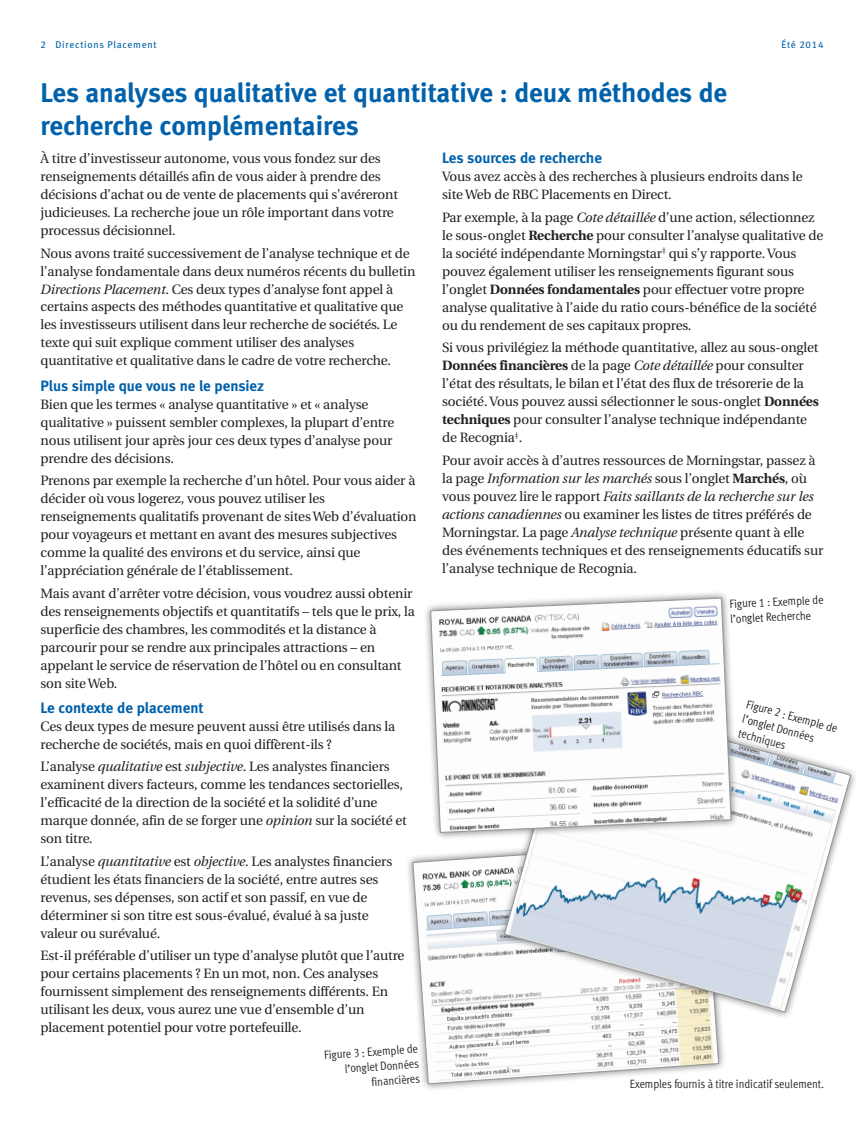
<style>
.page{position:relative;width:864px;height:1134px;background:#fff}
.page>*{position:absolute;margin:0;border:0;box-sizing:border-box;transform-origin:0 0}
.t1{font:27px/33px "Meta Bold LF";color:#0161aa}
.t2{font:15px "Meta Bold LF";color:#0161aa}
.t3{font:13.5px/18px "Utopia";letter-spacing:-.01em;color:#231f20}
.t4{font:12px/15px "Meta Cond Normal LF";color:#231f20}
.t5{font:9.75px "Meta Book LF";letter-spacing:.075em;color:#0161aa}
.s1{font-style:italic}
.s2{font-weight:700}
</style>
<div class="page">
<div style="left:405px;top:835px;width:321px;height:257px;background:#231f20;opacity:.6"></div>
<svg style="left:412px;top:841px;width:307px;height:244px"></svg>
<div style="left:497px;top:690px;width:361px;height:329px;background:#231f20;opacity:.6"></div>
<svg style="left:504px;top:697px;width:347px;height:316px"></svg>
<div style="left:423px;top:590px;width:316px;height:250px;background:#231f20;opacity:.6"></div>
<svg style="left:430px;top:597px;width:302px;height:236px"></svg>
<p class="t5" style="left:40px;top:39px;width:118px">2 Directions Placement</p>
<p class="t5" style="left:781px;top:39px;width:44px">Été 2014</p>
<h1 class="t1" style="left:40px;top:76px;width:688px">Les analyses qualitative et quantitative : deux méthodes de recherche complémentaires</h1>
<p class="t3" style="left:40px;top:150px;width:359px">À titre d’investisseur autonome, vous vous fondez sur des renseignements détaillés afin de vous aider à prendre des décisions d’achat ou de vente de placements qui s’avéreront judicieuses. La recherche joue un rôle important dans votre processus décisionnel.</p>
<p class="t3" style="left:40px;top:244px;width:376px">Nous avons traité successivement de l’analyse technique et de l’analyse fondamentale dans deux numéros récents du bulletin <span class="s1">Directions Placement</span>. Ces deux types d’analyse font appel à certains aspects des méthodes quantitative et qualitative que les investisseurs utilisent dans leur recherche de sociétés. Le texte qui suit explique comment utiliser des analyses quantitative et qualitative dans le cadre de votre recherche.</p>
<p class="t2" style="left:40px;top:376px;width:225px">Plus simple que vous ne le pensiez</p>
<p class="t3" style="left:40px;top:395px;width:355px">Bien que les termes « analyse quantitative » et « analyse qualitative » puissent sembler complexes, la plupart d’entre nous utilisent jour après jour ces deux types d’analyse pour prendre des décisions.</p>
<p class="t3" style="left:40px;top:472px;width:378px">Prenons par exemple la recherche d’un hôtel. Pour vous aider à décider où vous logerez, vous pouvez utiliser les renseignements qualitatifs provenant de sites Web d’évaluation pour voyageurs et mettant en avant des mesures subjectives comme la qualité des environs et du service, ainsi que l’appréciation générale de l’établissement.</p>
<p class="t3" style="left:40px;top:584px;width:376px">Mais avant d’arrêter votre décision, vous voudrez aussi obtenir des renseignements objectifs et quantitatifs – tels que le prix, la superficie des chambres, les commodités et la distance à parcourir pour se rendre aux principales attractions – en appelant le service de réservation de l’hôtel ou en consultant son site Web.</p>
<p class="t2" style="left:40px;top:699px;width:165px">Le contexte de placement</p>
<p class="t3" style="left:40px;top:717px;width:356px">Ces deux types de mesure peuvent aussi être utilisés dans la recherche de sociétés, mais en quoi diffèrent-ils ?</p>
<p class="t3" style="left:40px;top:758px;width:368px">L’analyse <span class="s1">qualitative</span> est <span class="s1">subjective</span>. Les analystes financiers examinent divers facteurs, comme les tendances sectorielles, l’efficacité de la direction de la société et la solidité d’une marque donnée, afin de se forger une <span class="s1">opinion</span> sur la société et son titre.</p>
<p class="t3" style="left:40px;top:853px;width:353px">L’analyse <span class="s1">quantitative</span> est <span class="s1">objective</span>. Les analystes financiers étudient les états financiers de la société, entre autres ses revenus, ses dépenses, son actif et son passif, en vue de déterminer si son titre est sous-évalué, évalué à sa juste valeur ou surévalué.</p>
<p class="t3" style="left:40px;top:947px;width:366px">Est-il préférable d’utiliser un type d’analyse plutôt que l’autre pour certains placements ? En un mot, non. Ces analyses fournissent simplement des renseignements différents. En utilisant les deux, vous aurez une vue d’ensemble d’un placement potentiel pour votre portefeuille.</p>
<p class="t2" style="left:442px;top:149px;width:161px">Les sources de recherche</p>
<p class="t3" style="left:442px;top:168px;width:362px">Vous avez accès à des recherches à plusieurs endroits dans le site Web de RBC Placements en Direct.</p>
<p class="t3" style="left:442px;top:208px;width:383px">Par exemple, à la page <span class="s1">Cote détaillée</span> d’une action, sélectionnez le sous-onglet <span class="s2">Recherche</span> pour consulter l’analyse qualitative de la société indépendante Morningstar<sup>‡</sup> qui s’y rapporte. Vous pouvez également utiliser les renseignements figurant sous l’onglet <span class="s2">Données fondamentales</span> pour effectuer votre propre analyse qualitative à l’aide du ratio cours-bénéfice de la société ou du rendement de ses capitaux propres.</p>
<p class="t3" style="left:442px;top:339px;width:378px">Si vous privilégiez la méthode quantitative, allez au sous-onglet <span class="s2">Données financières</span> de la page <span class="s1">Cote détaillée</span> pour consulter l’état des résultats, le bilan et l’état des flux de trésorerie de la société. Vous pouvez aussi sélectionner le sous-onglet <span class="s2">Données techniques</span> pour consulter l’analyse technique indépendante de Recognia<sup>‡</sup>.</p>
<p class="t3" style="left:442px;top:451px;width:383px">Pour avoir accès à d’autres ressources de Morningstar, passez à la page <span class="s1">Information sur les marchés</span> sous l’onglet <span class="s2">Marchés</span>, où vous pouvez lire le rapport <span class="s1">Faits saillants de la recherche sur les actions canadiennes</span> ou examiner les listes de titres préférés de Morningstar. La page <span class="s1">Analyse technique</span> présente quant à elle des événements techniques et des renseignements éducatifs sur l’analyse technique de Recognia.</p>
<p class="t4" style="left:729px;top:597px;width:96px;rotate:-3deg">Figure 1 : Exemple de l’onglet Recherche</p>
<p class="t4" style="left:749px;top:696px;width:95px;rotate:16deg">Figure 2 : Exemple de l’onglet Données techniques</p>
<p class="t4" style="left:324px;top:1048px;width:95px;text-align:right;rotate:-4deg">Figure 3 : Exemple de l’onglet Données financières</p>
<p class="t4" style="left:630px;top:1076px;width:196px">Exemples fournis à titre indicatif seulement.</p>
</div>
